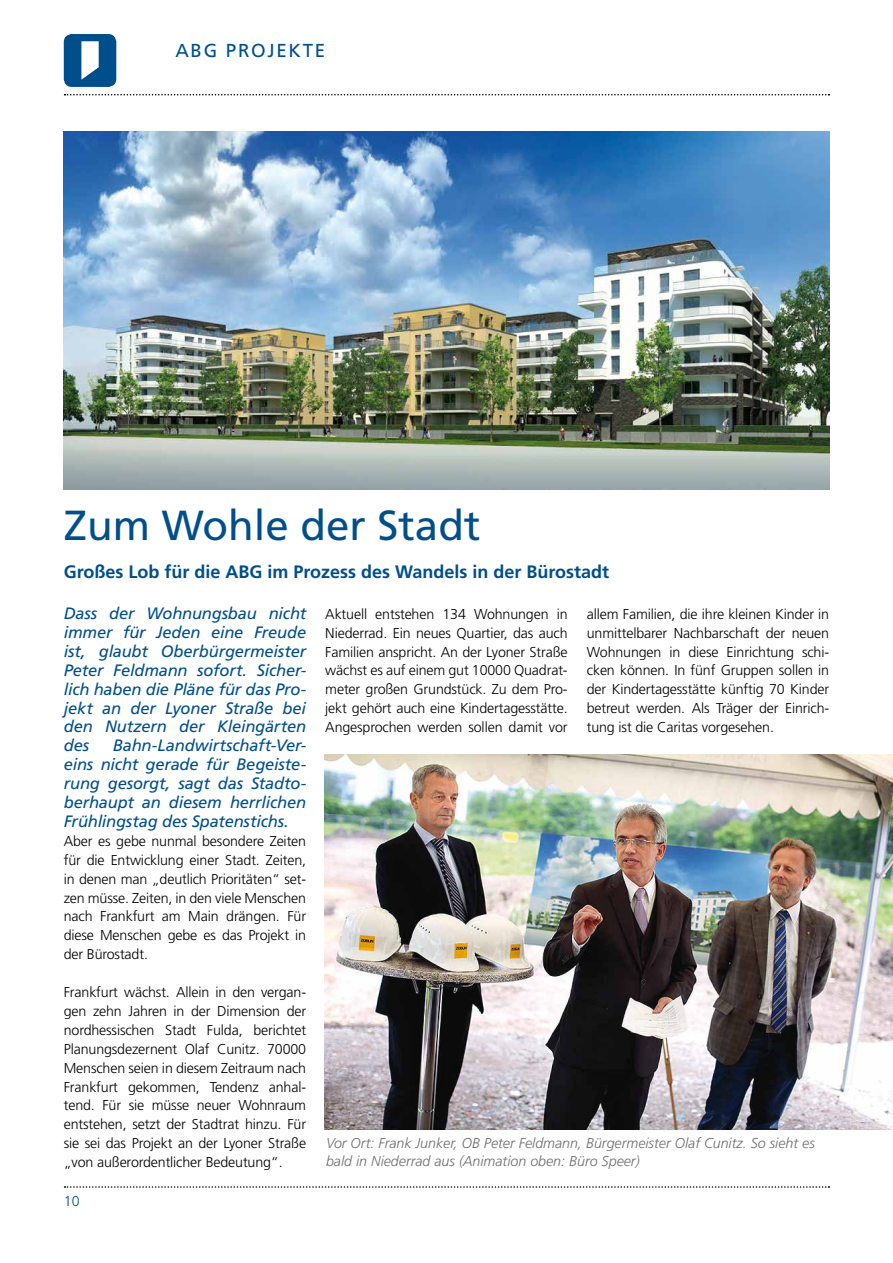
<style>
.page{position:relative;width:893px;height:1263px;background:#fff}
.page>*{position:absolute;margin:0;border:0;box-sizing:border-box;transform-origin:0 0}
.t1{font:42px "Frutiger LT Std";color:#004f8b}
.t2{font:18.75px "Frutiger LT Std";letter-spacing:.09em;color:#004f8b}
.t3{font:700 18px "Frutiger LT Std";color:#004f8b}
.t4{font:italic 16.5px/18.9px "Frutiger LT Std";letter-spacing:-.01em;color:#004f8b;text-align:justify}
.t5{font:300 14.25px/18.9px "Frutiger LT Std";letter-spacing:-.01em;color:#000;text-align:justify}
.t6{font:italic 300 14.25px/18.9px "Frutiger LT Std";color:#6d6e71}
.t7{font:300 14.25px "Frutiger LT Std";color:#004f8b}
</style>
<div class="page">
<svg style="left:65px;top:1186px;width:764px;height:2px"></svg>
<svg style="left:65px;top:94px;width:764px;height:1px"></svg>
<div style="left:64px;top:34px;width:52px;height:53px;background:#004f8b;border-radius:8px"></div>
<svg style="left:81px;top:41px;width:18px;height:39px"></svg>
<img style="left:325px;top:755px;width:568px;height:375px">
<img style="left:64px;top:132px;width:765px;height:357px">
<h2 class="t2" style="left:175px;top:39px;width:151px">ABG PROJEKTE</h2>
<h1 class="t1" style="left:64px;top:501px;width:418px">Zum Wohle der Stadt</h1>
<p class="t3" style="left:64px;top:561px;width:547px">Großes Lob für die ABG im Prozess des Wandels in der Bürostadt</p>
<p class="t5" style="left:325px;top:605px;width:244px">Aktuell entstehen 134 Wohnungen in Niederrad. Ein neues Quartier, das auch Familien anspricht. An der Lyoner Straße wächst es auf einem gut 10000 Quadrat&shy;meter großen Grundstück. Zu dem Pro&shy;jekt gehört auch eine Kindertagesstätte.<br>Angesprochen werden sollen damit vor</p>
<p class="t5" style="left:587px;top:605px;width:244px">allem Familien, die ihre kleinen Kinder in unmittelbarer Nachbarschaft der neuen Wohnungen in diese Einrichtung schi&shy;cken können. In fünf Gruppen sollen in der Kindertagesstätte künftig 70 Kinder betreut werden. Als Träger der Einrich&shy;tung ist die Caritas vorgesehen.</p>
<p class="t4" style="left:64px;top:604px;width:244px">Dass der Wohnungsbau nicht immer für Jeden eine Freude ist, glaubt Oberbürgermeister Peter Feldmann sofort. Sicher&shy;lich haben die Pläne für das Pro&shy;jekt an der Lyoner Straße bei den Nutzern der Kleingärten des</p>
<p class="t4" style="left:64px;top:736px;width:244px;text-indent:49px">Bahn-Landwirtschaft-Ver&shy;eins nicht gerade für Begeiste&shy;rung gesorgt, sagt das Stadto&shy;berhaupt an diesem herrlichen Frühlingstag des Spatenstichs.</p>
<p class="t5" style="left:64px;top:832px;width:244px">Aber es gebe nunmal besondere Zeiten für die Entwicklung einer Stadt. Zeiten, in denen man „deutlich Prioritäten“ set&shy;zen müsse. Zeiten, in den viele Menschen nach Frankfurt am Main drängen. Für diese Menschen gebe es das Projekt in der Bürostadt.</p>
<p class="t5" style="left:64px;top:983px;width:244px">Frankfurt wächst. Allein in den vergan&shy;gen zehn Jahren in der Dimension der nordhessischen Stadt Fulda, berichtet Planungsdezernent Olaf Cunitz. 70000<br>Menschen seien in diesem Zeitraum nach Frankfurt gekommen, Tendenz anhal&shy;tend. Für sie müsse neuer Wohnraum entstehen, setzt der Stadtrat hinzu. Für sie sei das Projekt an der Lyoner Straße „von außerordentlicher Bedeutung“.</p>
<p class="t6" style="left:326px;top:1133px;width:490px">Vor Ort: Frank Junker, OB Peter Feldmann, Bürgermeister Olaf Cunitz. So sieht es bald in Niederrad aus (Animation oben: Büro Speer)</p>
<p class="t7" style="left:64px;top:1193px;width:17px">10</p>
</div>
